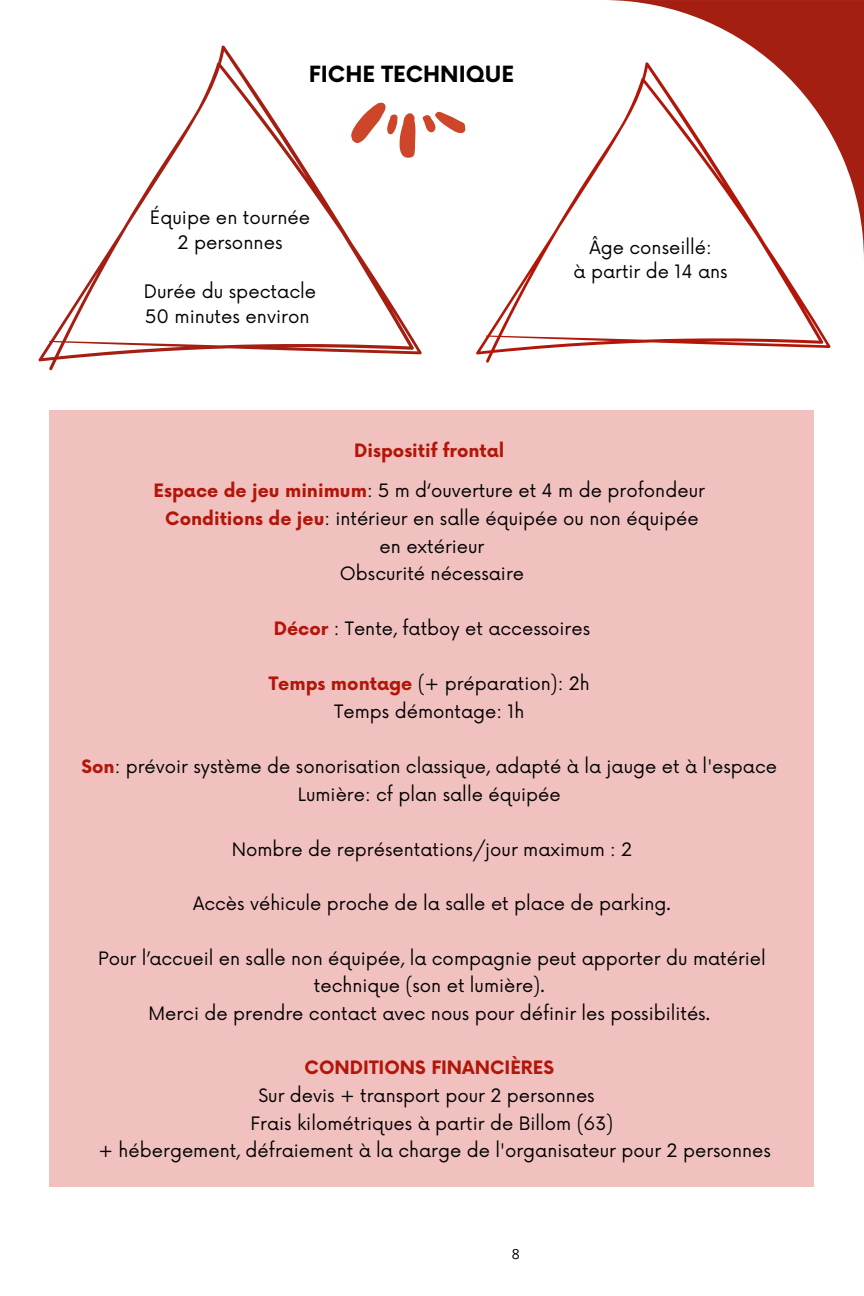
<style>
.page{position:relative;width:864px;height:1296px;background:#fff}
.page>*{position:absolute;margin:0;border:0;box-sizing:border-box;transform-origin:0 0}
.t1{font:700 21.8px "Now";color:#000}
.t2{font:18.2px "Now";color:#000}
.t3{font:18px/27.3px "Now";color:#000;text-align:center}
.t4{font:700 18px "Now";color:#b21609}
.t5{font:14px "Open Sans";color:#000}
.s1{font-weight:700;color:#b21609}
</style>
<div class="page">
<div style="left:50px;top:410px;width:764px;height:777px;background:#f0c1bf"></div>
<svg style="left:38px;top:45px;width:384px;height:326px"></svg>
<svg style="left:476px;top:154px;width:355px;height:209px"></svg>
<svg style="left:346px;top:87px;width:120px;height:82px"></svg>
<svg style="left:603px;top:0;width:261px;height:261px"></svg>
<p class="t1" style="left:309px;top:62px;width:207px">FICHE TECHNIQUE</p>
<p class="t2" style="left:150px;top:207px;width:162px">Équipe en tournée</p>
<p class="t2" style="left:178px;top:232px;width:107px">2 personnes</p>
<p class="t2" style="left:144px;top:282px;width:174px">Durée du spectacle</p>
<p class="t2" style="left:145px;top:306px;width:166px">50 minutes environ</p>
<p class="t3" style="left:589px;top:234px;width:124px">Âge conseillé:</p>
<p class="t3" style="left:574px;top:258px;width:156px">à partir de 14 ans</p>
<p class="t4" style="left:354px;top:441px;width:152px">Dispositif frontal</p>
<p class="t3" style="left:154px;top:478px;width:553px"><span class="s1">Espace de jeu minimum</span>: 5 m d‘ouverture et 4 m de profondeur</p>
<p class="t3" style="left:165px;top:506px;width:535px"><span class="s1">Conditions de jeu</span>: intérieur en salle équipée ou non équipée</p>
<p class="t3" style="left:380px;top:534px;width:106px">en extérieur</p>
<p class="t3" style="left:340px;top:561px;width:186px">Obscurité nécessaire</p>
<h1 class="t3" style="left:274px;top:616px;width:318px"><span class="s1">Décor</span> : Tente, fatboy et accessoires</h1>
<p class="t3" style="left:269px;top:671px;width:322px"><span class="s1">Temps montage</span> (+ préparation): 2h</p>
<p class="t3" style="left:334px;top:699px;width:192px">Temps démontage: 1h</p>
<p class="t3" style="left:81px;top:754px;width:697px"><span class="s1">Son</span>: prévoir système de sonorisation classique, adapté à la jauge et à l'espace</p>
<p class="t3" style="left:298px;top:782px;width:264px">Lumière: cf plan salle équipée</p>
<h2 class="t3" style="left:232px;top:836px;width:402px">Nombre de représentations/jour maximum : 2</h2>
<p class="t3" style="left:193px;top:891px;width:479px">Accès véhicule proche de la salle et place de parking.</p>
<p class="t3" style="left:98px;top:946px;width:669px">Pour l’accueil en salle non équipée, la compagnie peut apporter du matériel technique (son et lumière).</p>
<p class="t3" style="left:149px;top:1000px;width:563px">Merci de prendre contact avec nous pour définir les possibilités.</p>
<p class="t4" style="left:305px;top:1058px;width:251px">CONDITIONS FINANCIÈRES</p>
<p class="t3" style="left:258px;top:1083px;width:338px">Sur devis + transport pour 2 personnes</p>
<p class="t3" style="left:251px;top:1110px;width:364px">Frais kilométriques à partir de Billom (63)</p>
<p class="t3" style="left:99px;top:1138px;width:674px">+ hébergement, défraiement à la charge de l'organisateur pour 2 personnes</p>
<p class="t5" style="left:512px;top:1244px;width:9px">8</p>
</div>
